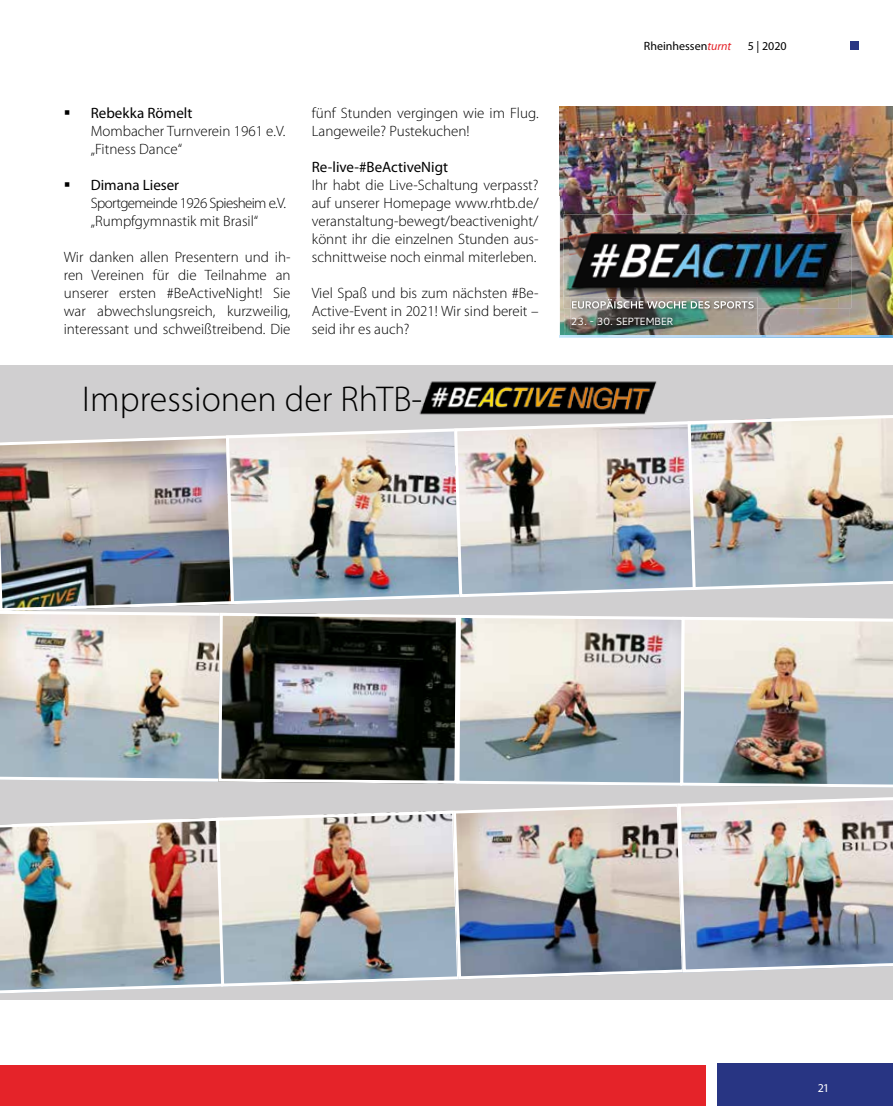
<style>
.page{position:relative;width:893px;height:1106px;background:#fff}
.page>*{position:absolute;margin:0;border:0;box-sizing:border-box;transform-origin:0 0}
.t1{font:300 36px "Myriad Pro";color:#000}
.t2{font:300 15px/18px "Myriad Pro";color:#000;text-align:justify}
.t3{font:300 15px/18px "Myriad Pro";letter-spacing:-.04em;color:#000}
.t4{font:15px "Myriad Pro";color:#000}
.t5{font:12px "Myriad Pro";color:#000}
.t6{font:12px "Myriad Pro";color:#fff}
.t7{font:10.5px "Cantarell";color:#fff}
.s1{font-style:italic;color:#e52329}
</style>
<div class="page">
<div style="left:850px;top:41px;width:9px;height:9px;background:#283583"></div>
<div style="left:718px;top:1063px;width:175px;height:43px;background:#283583"></div>
<div style="left:0;top:1065px;width:706px;height:41px;background:#e52329"></div>
<svg style="left:560px;top:337px;width:333px;height:1px"></svg>
<img style="left:560px;top:106px;width:333px;height:115px">
<img style="left:560px;top:221px;width:3px;height:115px">
<img style="left:849px;top:221px;width:44px;height:115px">
<img style="left:563px;top:238px;width:14px;height:98px">
<img style="left:746px;top:308px;width:103px;height:28px">
<img style="left:577px;top:329px;width:169px;height:7px">
<img style="left:560px;top:336px;width:333px;height:1px">
<img style="left:570px;top:297px;width:187px;height:32px">
<img style="left:572px;top:308px;width:182px;height:1px">
<img style="left:563px;top:215px;width:288px;height:23px">
<img style="left:838px;top:238px;width:13px;height:70px">
<img style="left:576px;top:296px;width:262px;height:12px">
<img style="left:572px;top:299px;width:182px;height:9px">
<img style="left:569px;top:232px;width:279px;height:64px">
<div style="left:0;top:364px;width:893px;height:635px;background:#d0cfd0"></div>
<img style="left:419px;top:381px;width:238px;height:34px">
<img style="left:0;top:435px;width:224px;height:176px">
<img style="left:224px;top:428px;width:229px;height:177px">
<img style="left:453px;top:421px;width:233px;height:177px">
<img style="left:686px;top:415px;width:207px;height:175px">
<img style="left:0;top:611px;width:223px;height:170px">
<img style="left:218px;top:613px;width:237px;height:166px">
<div style="left:218px;top:613px;width:241px;height:170px;border:3px solid #fff;border-radius:2px"></div>
<img style="left:460px;top:619px;width:220px;height:162px">
<div style="left:456px;top:615px;width:229px;height:170px;border:3px solid #fff;border-radius:2px"></div>
<img style="left:680px;top:617px;width:213px;height:170px">
<img style="left:0;top:818px;width:214px;height:176px">
<img style="left:214px;top:810px;width:237px;height:177px">
<img style="left:451px;top:803px;width:225px;height:177px">
<img style="left:676px;top:797px;width:217px;height:176px">
<svg style="left:637px;top:457px;width:6px;height:6px"></svg>
<svg style="left:637px;top:483px;width:6px;height:6px"></svg>
<svg style="left:637px;top:509px;width:6px;height:6px"></svg>
<p class="t4" style="left:91px;top:103px;width:103px">Rebekka Römelt</p>
<p class="t2" style="left:91px;top:122px;width:196px">Mombacher Turnverein 1961 e.V. „Fitness Dance“</p>
<p class="t4" style="left:91px;top:175px;width:90px">Dimana Lieser</p>
<p class="t3" style="left:91px;top:194px;width:197px">Sportgemeinde 1926 Spiesheim e.V. „Rumpfgymnastik mit Brasil“</p>
<p class="t2" style="left:64px;top:248px;width:228px">Wir danken allen Presentern und ih&shy;ren Vereinen für die Teilnahme an unserer ersten #BeActiveNight! Sie war abwechslungsreich, kurzweilig, interessant und schweißtreibend. Die</p>
<p class="t2" style="left:312px;top:104px;width:228px">fünf Stunden vergingen wie im Flug.<br>Langeweile? Pustekuchen!</p>
<p class="t4" style="left:312px;top:157px;width:138px">Re-live-#BeActiveNigt</p>
<p class="t2" style="left:312px;top:176px;width:228px">Ihr habt die Live-Schaltung verpasst? auf unserer Homepage www.rhtb.de/ veranstaltung-bewegt/beactivenight/ könnt ihr die einzelnen Stunden aus&shy;schnittweise noch einmal miterleben.</p>
<p class="t2" style="left:312px;top:284px;width:228px">Viel Spaß und bis zum nächsten #Be-Active-Event in 2021! Wir sind bereit – seid ihr es auch?</p>
<h1 class="t1" style="left:82px;top:379px;width:342px">Impressionen der RhTB-</h1>
<p class="t5" style="left:644px;top:39px;width:89px">Rheinhessen<span class="s1">turnt</span></p>
<p class="t5" style="left:748px;top:38px;width:40px">5 | 2020</p>
<p class="t7" style="left:571px;top:314px;width:104px">23. - 30. SEPTEMBER</p>
<p class="t6" style="left:818px;top:1080px;width:13px">21</p>
</div>
